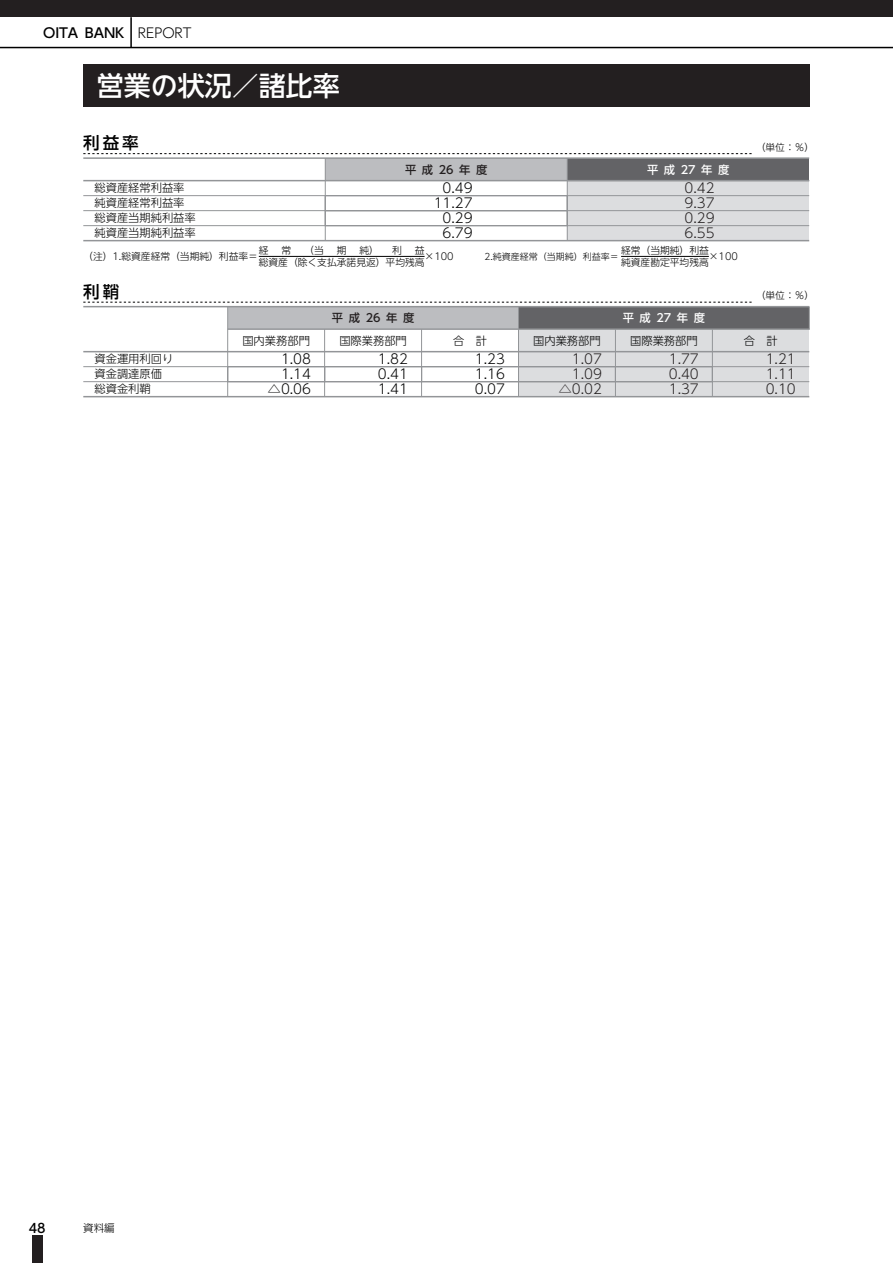
<style>
.page{position:relative;width:893px;height:1263px;background:#fff}
.page>*{position:absolute;margin:0;border:0;box-sizing:border-box;transform-origin:0 0}
.t1{font:500 27px "UD Shin Go NT Pr 6 N";color:#fff}
.t2{font:500 16.5px "UD Shin Go NT Pr 6 N";color:#000}
.t3{font:300 13.5px "UD Shin Go NT Pr 6 N";color:#000}
.t4{font:300 13.5px "UD Shin Go NT Pr 6 N";color:#231f20}
.t5{font:500 13.5px "UD Shin Go NT Pr 6 N";letter-spacing:-.005em;color:#000}
.t6{font:500 12.75px "UD Shin Go NT Pr 6 N";color:#000}
.t7{font:300 11.25px "UD Shin Go NT Pr 6 N";color:#000}
.t8{font:500 11.25px "UD Shin Go NT Pr 6 N";letter-spacing:.5em;color:#231f20}
.t9{font:500 11.25px "UD Shin Go NT Pr 6 N";letter-spacing:.5em;color:#fff}
.t10{font:300 10.5px "UD Shin Go NT Pr 6 N";color:#000}
.t11{font:300 9.75px "UD Shin Go NT Pr 6 N";color:#000}
.t12{font:300 9px "UD Shin Go NT Pr 6 N";color:#000}
.s1{font-weight:300}
</style>
<div class="page">
<div style="left:0;top:0;width:131px;height:17px;background:#231f20"></div>
<div style="left:131px;top:0;width:762px;height:17px;background:#231f20"></div>
<hr style="left:130px;top:17px;width:2px;height:31px;background:#000">
<hr style="left:0;top:47px;width:893px;height:1px;background:#000">
<div style="left:32px;top:1235px;width:11px;height:28px;background:#231f20"></div>
<div style="left:83px;top:64px;width:726px;height:42px;background:#231f20"></div>
<div style="left:325px;top:158px;width:242px;height:23px;background:#bcbdc0"></div>
<div style="left:567px;top:158px;width:242px;height:23px;background:#636366"></div>
<div style="left:567px;top:181px;width:242px;height:15px;background:#dcdddf"></div>
<div style="left:567px;top:196px;width:242px;height:15px;background:#dcdddf"></div>
<div style="left:567px;top:211px;width:242px;height:15px;background:#dcdddf"></div>
<div style="left:567px;top:226px;width:242px;height:15px;background:#dcdddf"></div>
<div style="left:228px;top:307px;width:290px;height:22px;background:#bcbdc0"></div>
<div style="left:518px;top:307px;width:291px;height:22px;background:#636366"></div>
<div style="left:518px;top:329px;width:97px;height:23px;background:#dcdddf"></div>
<div style="left:615px;top:329px;width:97px;height:23px;background:#dcdddf"></div>
<div style="left:712px;top:329px;width:97px;height:23px;background:#dcdddf"></div>
<div style="left:518px;top:352px;width:97px;height:15px;background:#dcdddf"></div>
<div style="left:615px;top:352px;width:97px;height:15px;background:#dcdddf"></div>
<div style="left:712px;top:352px;width:97px;height:15px;background:#dcdddf"></div>
<div style="left:518px;top:367px;width:97px;height:15px;background:#dcdddf"></div>
<div style="left:615px;top:367px;width:97px;height:15px;background:#dcdddf"></div>
<div style="left:712px;top:367px;width:97px;height:15px;background:#dcdddf"></div>
<div style="left:518px;top:382px;width:97px;height:15px;background:#dcdddf"></div>
<div style="left:615px;top:382px;width:97px;height:15px;background:#dcdddf"></div>
<div style="left:712px;top:382px;width:97px;height:15px;background:#dcdddf"></div>
<svg style="left:83px;top:153px;width:669px;height:1px"></svg>
<hr style="left:83px;top:157px;width:726px;height:2px;background:#939598">
<hr style="left:325px;top:158px;width:1px;height:83px;background:#939598">
<hr style="left:83px;top:180px;width:726px;height:1px;background:#939598">
<hr style="left:567px;top:158px;width:1px;height:83px;background:#939598">
<hr style="left:83px;top:195px;width:726px;height:1px;background:#939598">
<hr style="left:83px;top:210px;width:242px;height:1px;background:#939598">
<hr style="left:567px;top:210px;width:242px;height:1px;background:#939598">
<hr style="left:83px;top:225px;width:726px;height:1px;background:#939598">
<hr style="left:83px;top:240px;width:726px;height:1px;background:#939598">
<hr style="left:259px;top:256px;width:166px;height:1px;background:#000">
<hr style="left:621px;top:256px;width:88px;height:1px;background:#000">
<svg style="left:83px;top:302px;width:669px;height:1px"></svg>
<hr style="left:83px;top:306px;width:726px;height:1px;background:#939598">
<hr style="left:227px;top:307px;width:1px;height:90px;background:#939598">
<hr style="left:518px;top:307px;width:1px;height:60px;background:#939598">
<hr style="left:228px;top:329px;width:582px;height:1px;background:#939598">
<svg style="left:809px;top:307px;width:1px;height:22px"></svg>
<hr style="left:83px;top:351px;width:726px;height:1px;background:#939598">
<hr style="left:324px;top:329px;width:1px;height:38px;background:#939598">
<hr style="left:421px;top:329px;width:1px;height:38px;background:#939598">
<hr style="left:615px;top:329px;width:1px;height:38px;background:#939598">
<hr style="left:712px;top:329px;width:1px;height:68px;background:#939598">
<hr style="left:83px;top:366px;width:726px;height:1px;background:#939598">
<hr style="left:83px;top:381px;width:726px;height:1px;background:#939598">
<hr style="left:83px;top:396px;width:726px;height:1px;background:#939598">
<svg style="left:324px;top:382px;width:1px;height:14px"></svg>
<svg style="left:421px;top:382px;width:1px;height:14px"></svg>
<svg style="left:518px;top:382px;width:1px;height:14px"></svg>
<svg style="left:615px;top:382px;width:1px;height:14px"></svg>
<div style="left:325px;top:195px;width:242px;height:16px;border:1px solid #939598"></div>
<div style="left:325px;top:210px;width:242px;height:16px;border:1px solid #939598"></div>
<div style="left:227px;top:366px;width:98px;height:16px;border:1px solid #939598"></div>
<div style="left:324px;top:366px;width:98px;height:16px;border:1px solid #939598"></div>
<div style="left:421px;top:366px;width:98px;height:16px;border:1px solid #939598"></div>
<div style="left:518px;top:366px;width:98px;height:16px;border:1px solid #939598"></div>
<div style="left:615px;top:366px;width:98px;height:16px;border:1px solid #939598"></div>
<h3 class="t5" style="left:43px;top:26px;width:150px">OITA BANK <span class="s1">REPORT</span></h3>
<h1 class="t1" style="left:97px;top:72px;width:244px">営業の状況／諸比率</h1>
<h2 class="t2" style="left:83px;top:135px;width:57px">利益率</h2>
<p class="t11" style="left:756px;top:142px;width:60px">（単位：％）</p>
<p class="t8" style="left:405px;top:164px;width:84px">平成26年度</p>
<p class="t9" style="left:647px;top:164px;width:84px">平成27年度</p>
<p class="t7" style="left:95px;top:182px;width:91px">総資産経常利益率</p>
<h3 class="t3" style="left:443px;top:181px;width:32px">0.49</h3>
<h3 class="t4" style="left:685px;top:181px;width:32px">0.42</h3>
<p class="t7" style="left:95px;top:197px;width:91px">純資産経常利益率</p>
<h3 class="t3" style="left:434px;top:196px;width:41px">11.27</h3>
<h3 class="t4" style="left:685px;top:196px;width:32px">9.37</h3>
<p class="t7" style="left:95px;top:212px;width:103px">総資産当期純利益率</p>
<h3 class="t3" style="left:443px;top:211px;width:32px">0.29</h3>
<h3 class="t4" style="left:685px;top:211px;width:32px">0.29</h3>
<p class="t7" style="left:95px;top:227px;width:103px">純資産当期純利益率</p>
<h3 class="t3" style="left:443px;top:226px;width:32px">6.79</h3>
<h3 class="t4" style="left:685px;top:226px;width:32px">6.55</h3>
<p class="t11" style="left:83px;top:251px;width:176px">（注）1.総資産経常（当期純）利益率＝</p>
<p class="t11" style="left:259px;top:246px;width:11px">経</p>
<p class="t11" style="left:282px;top:246px;width:11px">常</p>
<p class="t11" style="left:304px;top:246px;width:21px">（当</p>
<p class="t11" style="left:337px;top:246px;width:11px">期</p>
<p class="t11" style="left:360px;top:246px;width:21px">純）</p>
<p class="t11" style="left:392px;top:246px;width:11px">利</p>
<p class="t11" style="left:415px;top:246px;width:11px">益</p>
<p class="t11" style="left:621px;top:246px;width:89px">経常（当期純）利益</p>
<p class="t11" style="left:425px;top:251px;width:31px">×100</p>
<p class="t12" style="left:485px;top:252px;width:136px">2.純資産経常（当期純）利益率＝</p>
<p class="t11" style="left:709px;top:251px;width:31px">×100</p>
<p class="t11" style="left:259px;top:257px;width:167px">総資産（除く支払承諾見返）平均残高</p>
<p class="t11" style="left:621px;top:257px;width:89px">純資産勘定平均残高</p>
<h2 class="t2" style="left:83px;top:283px;width:38px">利鞘</h2>
<p class="t11" style="left:756px;top:291px;width:60px">（単位：％）</p>
<p class="t8" style="left:332px;top:312px;width:84px">平成26年度</p>
<p class="t9" style="left:623px;top:312px;width:84px">平成27年度</p>
<p class="t7" style="left:242px;top:335px;width:69px">国内業務部門</p>
<p class="t7" style="left:339px;top:335px;width:69px">国際業務部門</p>
<p class="t7" style="left:453px;top:335px;width:35px">合 計</p>
<p class="t7" style="left:533px;top:335px;width:69px">国内業務部門</p>
<p class="t7" style="left:630px;top:335px;width:69px">国際業務部門</p>
<p class="t7" style="left:744px;top:335px;width:35px">合 計</p>
<p class="t7" style="left:95px;top:353px;width:80px">資金運用利回り</p>
<h3 class="t3" style="left:281px;top:352px;width:32px">1.08</h3>
<h3 class="t3" style="left:378px;top:352px;width:32px">1.82</h3>
<h3 class="t3" style="left:475px;top:352px;width:32px">1.23</h3>
<h3 class="t4" style="left:572px;top:352px;width:32px">1.07</h3>
<h3 class="t4" style="left:669px;top:352px;width:32px">1.77</h3>
<h3 class="t4" style="left:766px;top:352px;width:32px">1.21</h3>
<p class="t7" style="left:95px;top:368px;width:69px">資金調達原価</p>
<h3 class="t3" style="left:281px;top:367px;width:32px">1.14</h3>
<h3 class="t3" style="left:378px;top:367px;width:32px">0.41</h3>
<h3 class="t3" style="left:475px;top:367px;width:32px">1.16</h3>
<h3 class="t4" style="left:572px;top:367px;width:32px">1.09</h3>
<h3 class="t4" style="left:669px;top:367px;width:32px">0.40</h3>
<h3 class="t4" style="left:766px;top:367px;width:32px">1.11</h3>
<p class="t7" style="left:95px;top:383px;width:58px">総資金利鞘</p>
<h3 class="t3" style="left:267px;top:382px;width:45px">△0.06</h3>
<h3 class="t3" style="left:378px;top:382px;width:32px">1.41</h3>
<h3 class="t3" style="left:475px;top:382px;width:32px">0.07</h3>
<h3 class="t4" style="left:558px;top:382px;width:45px">△0.02</h3>
<h3 class="t4" style="left:669px;top:382px;width:32px">1.37</h3>
<h3 class="t4" style="left:766px;top:382px;width:32px">0.10</h3>
<h3 class="t6" style="left:29px;top:1222px;width:18px">48</h3>
<p class="t10" style="left:83px;top:1223px;width:33px">資料編</p>
</div>
